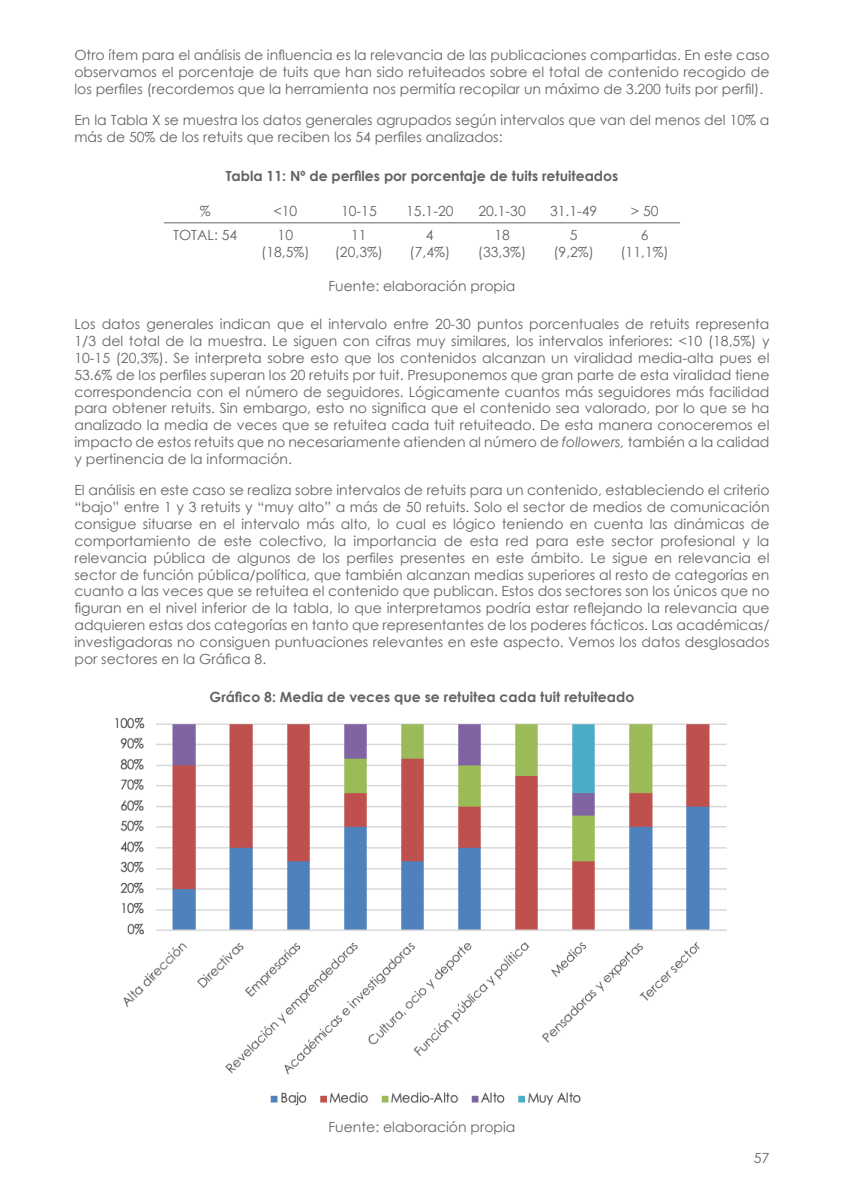
<style>
.page{position:relative;width:844px;height:1191px;background:#fff}
.page>*{position:absolute;margin:0;border:0;box-sizing:border-box;transform-origin:0 0}
.Cuerpo_Artículo{font:14px/16.8px "Century Gothic";color:#636366;text-align:center}
.Título_figuras{font:700 14px "Century Gothic";color:#636366}
.Pie_de_foto{font:14px "Century Gothic";color:#636366}
.s1{font-style:italic}
</style>
<div class="page">
<hr style="left:164px;top:222px;width:82px;height:1px;background:#636366">
<hr style="left:246px;top:222px;width:78px;height:1px;background:#636366">
<hr style="left:324px;top:222px;width:69px;height:1px;background:#636366">
<hr style="left:393px;top:222px;width:73px;height:1px;background:#636366">
<hr style="left:466px;top:222px;width:72px;height:1px;background:#636366">
<hr style="left:538px;top:222px;width:71px;height:1px;background:#636366">
<hr style="left:609px;top:222px;width:71px;height:1px;background:#636366">
<img style="left:115px;top:717px;width:612px;height:389px">
<p class="Cuerpo_Artículo" style="left:74px;top:46px;width:696px;text-align:justify">Otro ítem para el análisis de influencia es la relevancia de las publicaciones compartidas. En este caso observamos el porcentaje de tuits que han sido retuiteados sobre el total de contenido recogido de los perfiles (recordemos que la herramienta nos permitía recopilar un máximo de 3.200 tuits por perfil).</p>
<p class="Cuerpo_Artículo" style="left:74px;top:112px;width:696px;text-align:left">En la Tabla X se muestra los datos generales agrupados según intervalos que van del menos del 10% a más de 50% de los retuits que reciben los 54 perfiles analizados:</p>
<p class="Título_figuras" style="left:226px;top:165px;width:394px">Tabla 11: Nº de perfiles por porcentaje de tuits retuiteados</p>
<p class="Cuerpo_Artículo" style="left:200px;top:202px;width:12px">%</p>
<p class="Cuerpo_Artículo" style="left:273px;top:202px;width:25px">&lt;10</p>
<p class="Cuerpo_Artículo" style="left:341px;top:202px;width:37px">10-15</p>
<p class="Cuerpo_Artículo" style="left:406px;top:202px;width:49px">15.1-20</p>
<p class="Cuerpo_Artículo" style="left:478px;top:202px;width:49px">20.1-30</p>
<p class="Cuerpo_Artículo" style="left:550px;top:202px;width:49px">31.1-49</p>
<p class="Cuerpo_Artículo" style="left:630px;top:202px;width:29px">&gt; 50</p>
<p class="Cuerpo_Artículo" style="left:173px;top:227px;width:66px">TOTAL: 54</p>
<p class="Cuerpo_Artículo" style="left:261px;top:227px;width:50px">10 (18,5%)</p>
<p class="Cuerpo_Artículo" style="left:334px;top:227px;width:50px">11 (20,3%)</p>
<p class="Cuerpo_Artículo" style="left:409px;top:227px;width:42px">4 (7,4%)</p>
<p class="Cuerpo_Artículo" style="left:478px;top:227px;width:50px">18 (33,3%)</p>
<p class="Cuerpo_Artículo" style="left:553px;top:227px;width:42px">5 (9,2%)</p>
<p class="Cuerpo_Artículo" style="left:620px;top:227px;width:50px">6 (11,1%)</p>
<p class="Pie_de_foto" style="left:328px;top:276px;width:188px">Fuente: elaboración propia</p>
<p class="Cuerpo_Artículo" style="left:74px;top:316px;width:696px;text-align:justify">Los datos generales indican que el intervalo entre 20-30 puntos porcentuales de retuits representa 1/3 del total de la muestra. Le siguen con cifras muy similares, los intervalos inferiores: &lt;10 (18,5%) y 10-15 (20,3%). Se interpreta sobre esto que los contenidos alcanzan un viralidad media-alta pues el 53.6% de los perfiles superan los 20 retuits por tuit. Presuponemos que gran parte de esta viralidad tiene correspondencia con el número de seguidores. Lógicamente cuantos más seguidores más facilidad para obtener retuits. Sin embargo, esto no significa que el contenido sea valorado, por lo que se ha analizado la media de veces que se retuitea cada tuit retuiteado. De esta manera conoceremos el impacto de estos retuits que no necesariamente atienden al número de <span class="s1">followers,</span> también a la calidad y pertinencia de la información.</p>
<p class="Cuerpo_Artículo" style="left:74px;top:482px;width:696px;text-align:justify">El análisis en este caso se realiza sobre intervalos de retuits para un contenido, estableciendo el criterio “bajo” entre 1 y 3 retuits y “muy alto” a más de 50 retuits. Solo el sector de medios de comunicación consigue situarse en el intervalo más alto, lo cual es lógico teniendo en cuenta las dinámicas de comportamiento de este colectivo, la importancia de esta red para este sector profesional y la relevancia pública de algunos de los perfiles presentes en este ámbito. Le sigue en relevancia el sector de función pública/política, que también alcanzan medias superiores al resto de categorías en cuanto a las veces que se retuitea el contenido que publican. Estos dos sectores son los únicos que no figuran en el nivel inferior de la tabla, lo que interpretamos podría estar reflejando la relevancia que adquieren estas dos categorías en tanto que representantes de los poderes fácticos. Las académicas/ investigadoras no consiguen puntuaciones relevantes en este aspecto. Vemos los datos desglosados por sectores en la Gráfica 8.</p>
<p class="Título_figuras" style="left:209px;top:686px;width:426px">Gráfico 8: Media de veces que se retuitea cada tuit retuiteado</p>
<p class="Pie_de_foto" style="left:328px;top:1117px;width:188px">Fuente: elaboración propia</p>
<p class="Cuerpo_Artículo" style="left:753px;top:1149px;width:17px">57</p>
</div>
